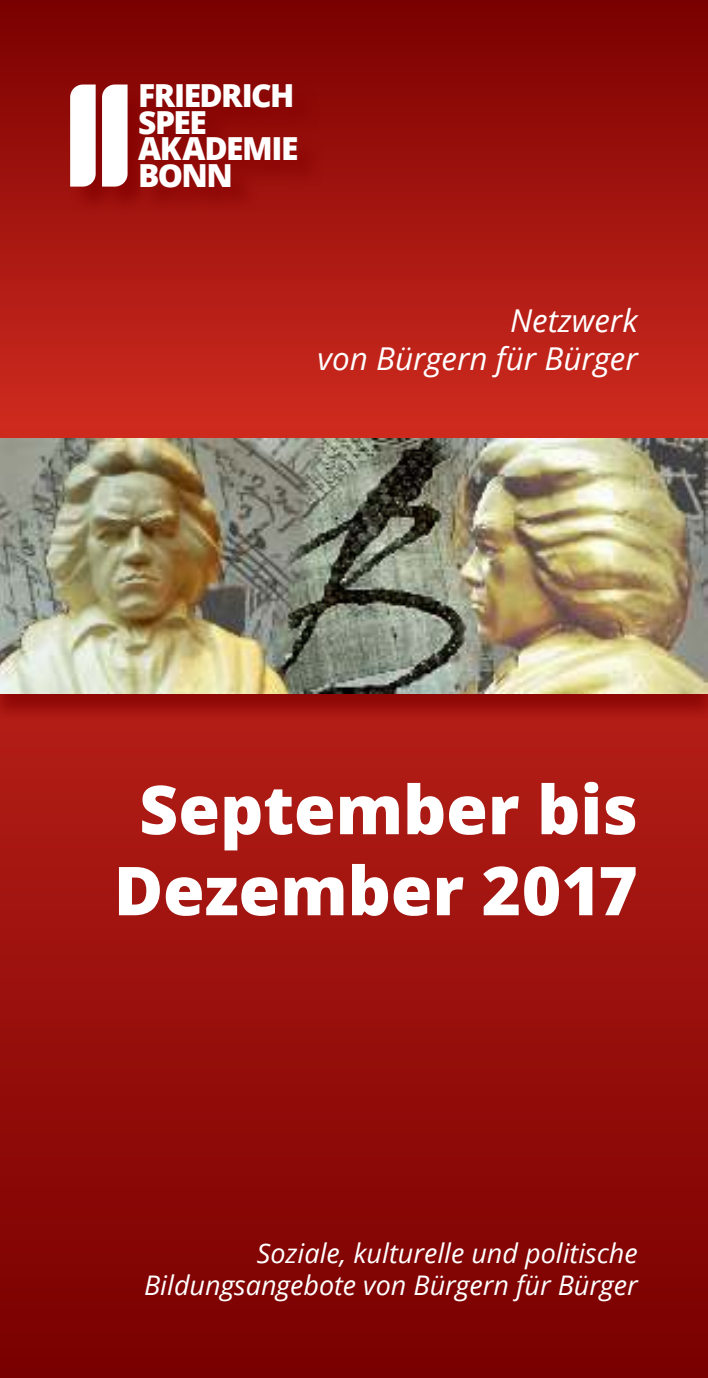
<style>
.page{position:relative;width:708px;height:1378px;background:#fff}
.page>*{position:absolute;margin:0;border:0;box-sizing:border-box;transform-origin:0 0}
.t1{font:800 67.5px/81px "Open Sans";color:#fff;text-align:center}
.t2{font:800 31.72px/26.6px "Open Sans";letter-spacing:-.045em;color:#fff}
.t3{font:italic 31.5px/37.8px "Open Sans";color:#fff;text-align:right}
.t4{font:italic 27px/32.4px "Open Sans";color:#fff;text-align:right}
</style>
<div class="page">
<img style="left:0;top:0;width:708px;height:1378px">
<div style="left:0;top:437px;width:708px;height:282px;background:#820000;opacity:.75"></div>
<img style="left:0;top:438px;width:708px;height:255px">
<div style="left:69px;top:84px;width:254px;height:129px;background:#820000;opacity:.75"></div>
<svg style="left:70px;top:84px;width:26px;height:103px"></svg>
<svg style="left:102px;top:84px;width:26px;height:103px"></svg>
<p class="t2" style="left:138px;top:85px;width:162px">FRIEDRICH<br>SPEE<br>AKADEMIE<br>BONN</p>
<p class="t3" style="left:318px;top:305px;width:322px">Netzwerk<br>von Bürgern für Bürger</p>
<h1 class="t1" style="left:114px;top:775px;width:526px">September bis<br>Dezember 2017</h1>
<p class="t4" style="left:144px;top:1239px;width:495px">Soziale, kulturelle und politische<br>Bildungsangebote von Bürgern für Bürger</p>
</div>
